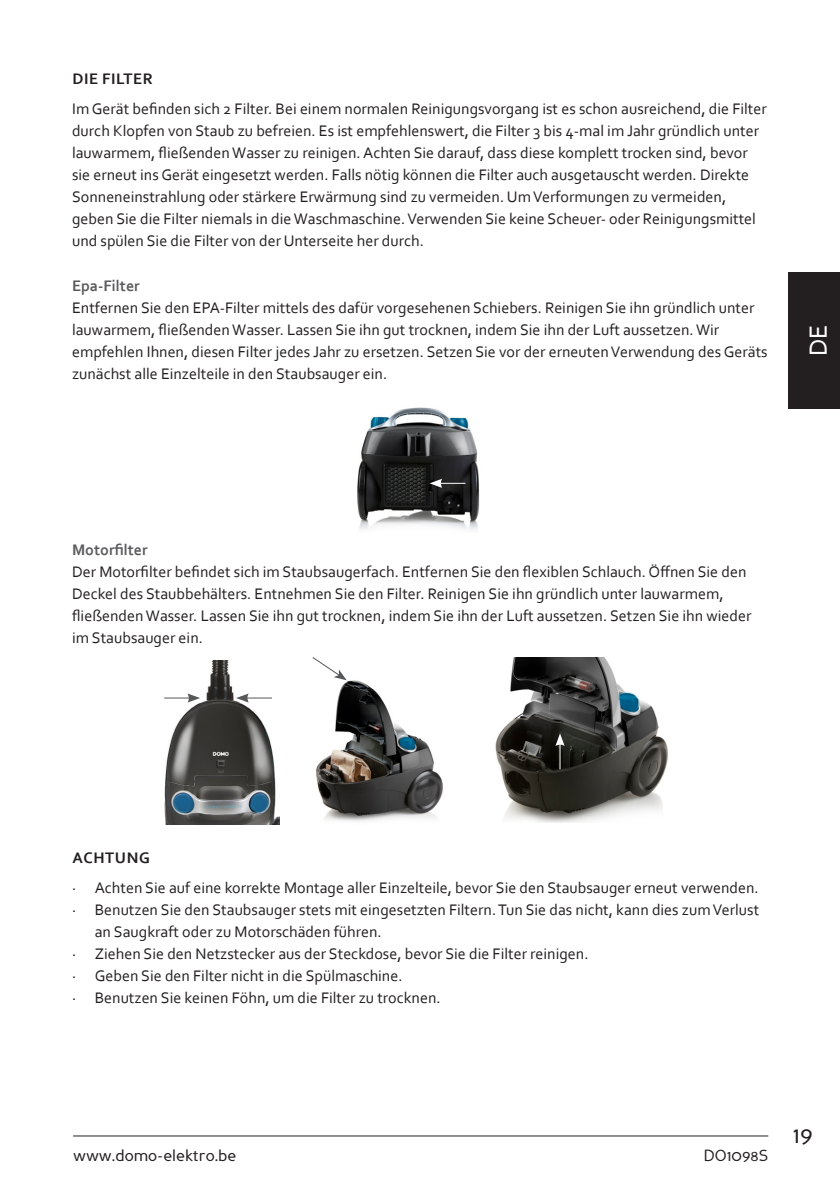
<style>
.page{position:relative;width:840px;height:1191px;background:#fff}
.page>*{position:absolute;margin:0;border:0;box-sizing:border-box;transform-origin:0 0}
.t1{font:26px "Corbel";color:#fff}
.t2{font:24px "Perspective Sans";color:#231f20}
.TEKST{font:16px/22px "Corbel";color:#231f20}
.t3{font:16px "Perspective Sans";color:#231f20}
.TITEL_NIVEAU_3{font:700 16px "Corbel";color:#5c5c5f}
.TITEL_NIVEAU_2{font:700 16px "Corbel";letter-spacing:.04em;color:#231f20}
</style>
<div class="page">
<hr style="left:73px;top:1135px;width:694px;height:1px;background:#231f20">
<div style="left:788px;top:272px;width:51px;height:136px;background:#231f20"></div>
<img style="left:357px;top:407px;width:123px;height:123px">
<svg style="left:429px;top:479px;width:36px;height:9px"></svg>
<img style="left:495px;top:657px;width:173px;height:166px">
<svg style="left:555px;top:733px;width:9px;height:36px"></svg>
<img style="left:164px;top:661px;width:115px;height:163px">
<svg style="left:164px;top:693px;width:36px;height:9px"></svg>
<svg style="left:236px;top:693px;width:36px;height:9px"></svg>
<img style="left:316px;top:679px;width:127px;height:142px">
<svg style="left:312px;top:657px;width:34px;height:23px"></svg>
<p class="TITEL_NIVEAU_2" style="left:72px;top:69px;width:82px">DIE FILTER</p>
<p class="TEKST" style="left:72px;top:98px;width:695px">Im Gerät befinden sich 2 Filter. Bei einem normalen Reinigungsvorgang ist es schon ausreichend, die Filter durch Klopfen von Staub zu befreien. Es ist empfehlenswert, die Filter 3 bis 4-mal im Jahr gründlich unter lauwarmem, fließenden Wasser zu reinigen. Achten Sie darauf, dass diese komplett trocken sind, bevor sie erneut ins Gerät eingesetzt werden. Falls nötig können die Filter auch ausgetauscht werden. Direkte Sonneneinstrahlung oder stärkere Erwärmung sind zu vermeiden. Um Verformungen zu vermeiden, geben Sie die Filter niemals in die Waschmaschine. Verwenden Sie keine Scheuer- oder Reinigungsmittel und spülen Sie die Filter von der Unterseite her durch.</p>
<p class="TITEL_NIVEAU_3" style="left:72px;top:275px;width:69px">Epa-Filter</p>
<p class="TEKST" style="left:72px;top:296px;width:696px">Entfernen Sie den EPA-Filter mittels des dafür vorgesehenen Schiebers. Reinigen Sie ihn gründlich unter lauwarmem, fließenden Wasser. Lassen Sie ihn gut trocknen, indem Sie ihn der Luft aussetzen. Wir empfehlen Ihnen, diesen Filter jedes Jahr zu ersetzen. Setzen Sie vor der erneuten Verwendung des Geräts zunächst alle Einzelteile in den Staubsauger ein.</p>
<h1 class="t1" style="left:801px;top:356px;width:33px;rotate:-90deg">DE</h1>
<p class="TITEL_NIVEAU_3" style="left:72px;top:539px;width:77px">Motorfilter</p>
<p class="TEKST" style="left:72px;top:560px;width:680px">Der Motorfilter befindet sich im Staubsaugerfach. Entfernen Sie den flexiblen Schlauch. Öffnen Sie den Deckel des Staubbehälters. Entnehmen Sie den Filter. Reinigen Sie ihn gründlich unter lauwarmem, fließenden Wasser. Lassen Sie ihn gut trocknen, indem Sie ihn der Luft aussetzen. Setzen Sie ihn wieder im Staubsauger ein.</p>
<p class="TITEL_NIVEAU_2" style="left:72px;top:847px;width:79px">ACHTUNG</p>
<p class="TEKST" style="left:72px;top:876px;width:687px">· Achten Sie auf eine korrekte Montage aller Einzelteile, bevor Sie den Staubsauger erneut verwenden.</p>
<p class="TEKST" style="left:95px;top:898px;width:665px;text-indent:-23px">· Benutzen Sie den Staubsauger stets mit eingesetzten Filtern. Tun Sie das nicht, kann dies zum Verlust an Saugkraft oder zu Motorschäden führen.</p>
<p class="TEKST" style="left:72px;top:942px;width:517px">· Ziehen Sie den Netzstecker aus der Steckdose, bevor Sie die Filter reinigen.</p>
<p class="TEKST" style="left:72px;top:964px;width:332px">· Geben Sie den Filter nicht in die Spülmaschine.</p>
<p class="TEKST" style="left:72px;top:986px;width:370px">· Benutzen Sie keinen Föhn, um die Filter zu trocknen.</p>
<p class="t3" style="left:73px;top:1146px;width:165px">www.domo-elektro.be</p>
<p class="t3" style="left:703px;top:1146px;width:66px">DO1098S</p>
<h2 class="t2" style="left:792px;top:1120px;width:21px">19</h2>
</div>
